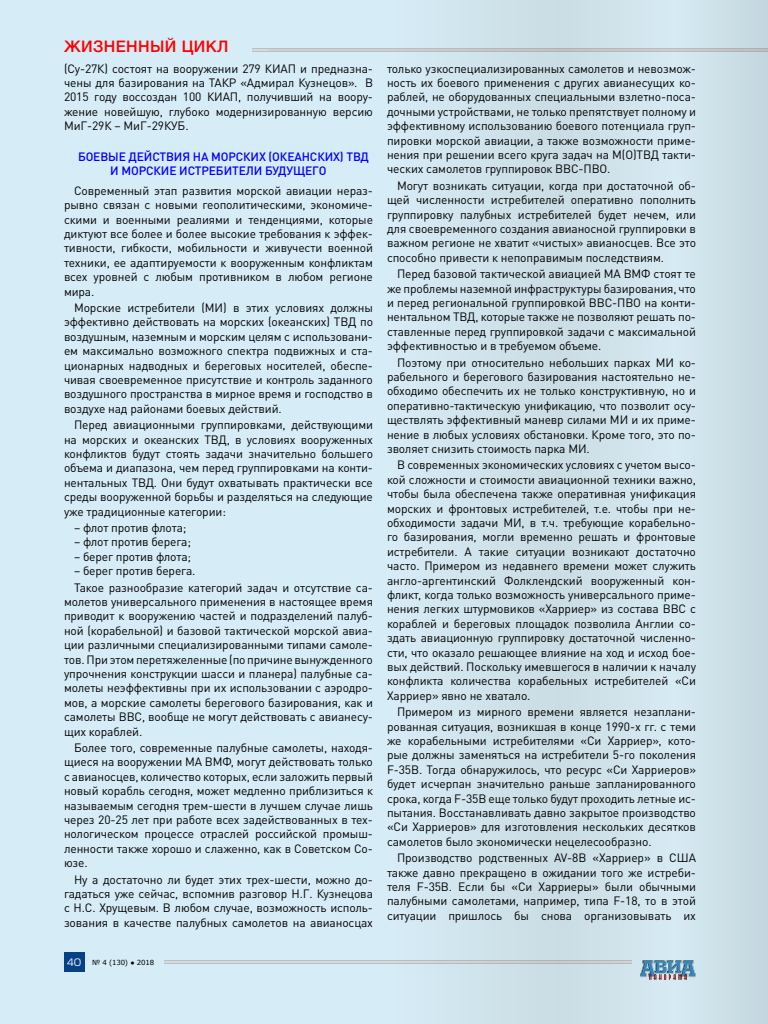
<style>
.page{position:relative;width:768px;height:1024px;background:#fff}
.page>*{position:absolute;margin:0;border:0;box-sizing:border-box;transform-origin:0 0}
.t1{font:500 16px "Helvetica Neue Cyr";letter-spacing:.025em;color:#f00}
.t2{font:12px/14.4px "DIN Pro";letter-spacing:-.01em;color:#000;text-align:justify}
.t3{font:500 12px/14.4px "DIN Pro";letter-spacing:-.01em;color:#00f}
.t4{font:7px "Verdana";letter-spacing:-.02em;color:#000}
.s1{font-family:"Europe C";font-size:10px;color:#fffefd}
</style>
<div class="page">
<div style="left:0;top:0;width:768px;height:1024px;background:linear-gradient(to right,#d8effb,#cde0e7)"></div>
<h1 class="t1" style="left:64px;top:38px;width:166px">ЖИЗНЕННЫЙ ЦИКЛ</h1>
<p class="t2" style="left:64px;top:60px;width:311px">(Су-27К) состоят на вооружении 279 КИАП и предназна&shy;чены для базирования на ТАКР «Адмирал Кузнецов». В 2015 году воссоздан 100 КИАП, получивший на воору&shy;жение новейшую, глубоко модернизированную версию МиГ-29К – МиГ-29КУБ.</p>
<p class="t3" style="left:110px;top:148px;width:260px;text-indent:-32px">БОЕВЫЕ ДЕЙСТВИЯ НА МОРСКИХ (ОКЕАНСКИХ) ТВД<br>И МОРСКИЕ ИСТРЕБИТЕЛИ БУДУЩЕГО</p>
<p class="t2" style="left:64px;top:182px;width:311px;text-indent:10px">Современный этап развития морской авиации нераз&shy;рывно связан с новыми геополитическими, экономиче&shy;скими и военными реалиями и тенденциями, которые диктуют все более и более высокие требования к эффек&shy;тивности, гибкости, мобильности и живучести военной техники, ее адаптируемости к вооруженным конфликтам всех уровней с любым противником в любом регионе мира.</p>
<p class="t2" style="left:64px;top:299px;width:311px;text-indent:10px">Морские истребители (МИ) в этих условиях должны эффективно действовать на морских (океанских) ТВД по воздушным, наземным и морским целям с использовани&shy;ем максимально возможного спектра подвижных и ста&shy;ционарных надводных и береговых носителей, обеспе&shy;чивая своевременное присутствие и контроль заданного воздушного пространства в мирное время и господство в воздухе над районами боевых действий.</p>
<p class="t2" style="left:64px;top:416px;width:311px;text-indent:10px">Перед авиационными группировками, действующими на морских и океанских ТВД, в условиях вооруженных конфликтов будут стоять задачи значительно большего объема и диапазона, чем перед группировками на конти&shy;нентальных ТВД. Они будут охватывать практически все среды вооруженной борьбы и разделяться на следующие уже традиционные категории:</p>
<p class="t2" style="left:74px;top:519px;width:114px">– флот против флота;</p>
<p class="t2" style="left:74px;top:534px;width:119px">– флот против берега;</p>
<p class="t2" style="left:74px;top:548px;width:119px">– берег против флота;</p>
<p class="t2" style="left:74px;top:561px;width:301px;line-height:16.4px">– берег против берега.<br>Такое разнообразие категорий задач и отсутствие са-</p>
<p class="t2" style="left:64px;top:593px;width:311px">молетов универсального применения в настоящее время приводит к вооружению частей и подразделений палуб&shy;ной (корабельной) и базовой тактической морской авиа&shy;ции различными специализированными типами самоле&shy;тов. При этом перетяжеленные (по причине вынужденного упрочнения конструкции шасси и планера) палубные са&shy;молеты неэффективны при их использовании с аэродро&shy;мов, а морские самолеты берегового базирования, как и самолеты ВВС, вообще не могут действовать с авианесу&shy;щих кораблей.</p>
<p class="t2" style="left:64px;top:739px;width:311px;text-indent:10px">Более того, современные палубные самолеты, находя&shy;щиеся на вооружении МА ВМФ, могут действовать только с авианосцев, количество которых, если заложить первый новый корабль сегодня, может медленно приблизиться к называемым сегодня трем-шести в лучшем случае лишь через 20-25 лет при работе всех задействованных в тех&shy;нологическом процессе отраслей российской промыш&shy;ленности также хорошо и слаженно, как в Советском Со&shy;юзе.</p>
<p class="t2" style="left:64px;top:871px;width:311px;text-indent:10px">Ну а достаточно ли будет этих трех-шести, можно до&shy;гадаться уже сейчас, вспомнив разговор Н.Г. Кузнецова с Н.С. Хрущевым. В любом случае, возможность исполь&shy;зования в качестве палубных самолетов на авианосцах</p>
<p class="t4" style="left:67px;top:958px;width:88px"><span class="s1">40</span> № 4 (130) ● 2018</p>
<p class="t2" style="left:387px;top:60px;width:311px">только узкоспециализированных самолетов и невозмож&shy;ность их боевого применения с других авианесущих ко&shy;раблей, не оборудованных специальными взлетно-поса&shy;дочными устройствами, не только препятствует полному и эффективному использованию боевого потенциала груп&shy;пировки морской авиации, а также возможности приме&shy;нения при решении всего круга задач на М(О)ТВД такти&shy;ческих самолетов группировок ВВС-ПВО.</p>
<p class="t2" style="left:387px;top:177px;width:311px;text-indent:10px">Могут возникать ситуации, когда при достаточной об&shy;щей численности истребителей оперативно пополнить группировку палубных истребителей будет нечем, или для своевременного создания авианосной группировки в важном регионе не хватит «чистых» авианосцев. Все это способно привести к непоправимым последствиям.</p>
<p class="t2" style="left:387px;top:265px;width:311px;text-indent:10px">Перед базовой тактической авиацией МА ВМФ стоят те же проблемы наземной инфраструктуры базирования, что и перед региональной группировкой ВВС-ПВО на конти&shy;нентальном ТВД, которые также не позволяют решать по&shy;ставленные перед группировкой задачи с максимальной эффективностью и в требуемом объеме.</p>
<p class="t2" style="left:387px;top:354px;width:311px;text-indent:10px">Поэтому при относительно небольших парках МИ ко&shy;рабельного и берегового базирования настоятельно не&shy;обходимо обеспечить их не только конструктивную, но и оперативно-тактическую унификацию, что позволит осу&shy;ществлять эффективный маневр силами МИ и их приме&shy;нение в любых условиях обстановки. Кроме того, это по&shy;зволяет снизить стоимость парка МИ.</p>
<p class="t2" style="left:387px;top:457px;width:311px;text-indent:10px">В современных экономических условиях с учетом высо&shy;кой сложности и стоимости авиационной техники важно, чтобы была обеспечена также оперативная унификация морских и фронтовых истребителей, т.е. чтобы при не&shy;обходимости задачи МИ, в т.ч. требующие корабельно&shy;го базирования, могли временно решать и фронтовые истребители. А такие ситуации возникают достаточно часто. Примером из недавнего времени может служить англо-аргентинский Фолклендский вооруженный кон&shy;фликт, когда только возможность универсального приме&shy;нения легких штурмовиков «Харриер» из состава ВВС с кораблей и береговых площадок позволила Англии со&shy;здать авиационную группировку достаточной численно&shy;сти, что оказало решающее влияние на ход и исход бое&shy;вых действий. Поскольку имевшегося в наличии к началу конфликта количества корабельных истребителей «Си Харриер» явно не хватало.</p>
<p class="t2" style="left:387px;top:703px;width:311px;text-indent:10px">Примером из мирного времени является незаплани&shy;рованная ситуация, возникшая в конце 1990-х гг. с теми же корабельными истребителями «Си Харриер», кото&shy;рые должны заменяться на истребители 5-го поколения F-35B. Тогда обнаружилось, что ресурс «Си Харриеров» будет исчерпан значительно раньше запланированного срока, когда F-35B еще только будут проходить летные ис&shy;пытания. Восстанавливать давно закрытое производство «Си Харриеров» для изготовления нескольких десятков самолетов было экономически нецелесообразно.</p>
<p class="t2" style="left:387px;top:849px;width:311px;text-indent:10px">Производство родственных AV-8B «Харриер» в США также давно прекращено в ожидании того же истреби&shy;теля F-35B. Если бы «Си Харриеры» были обычными палубными самолетами, например, типа F-18, то в этой ситуации пришлось бы снова организовывать их</p>
</div>
